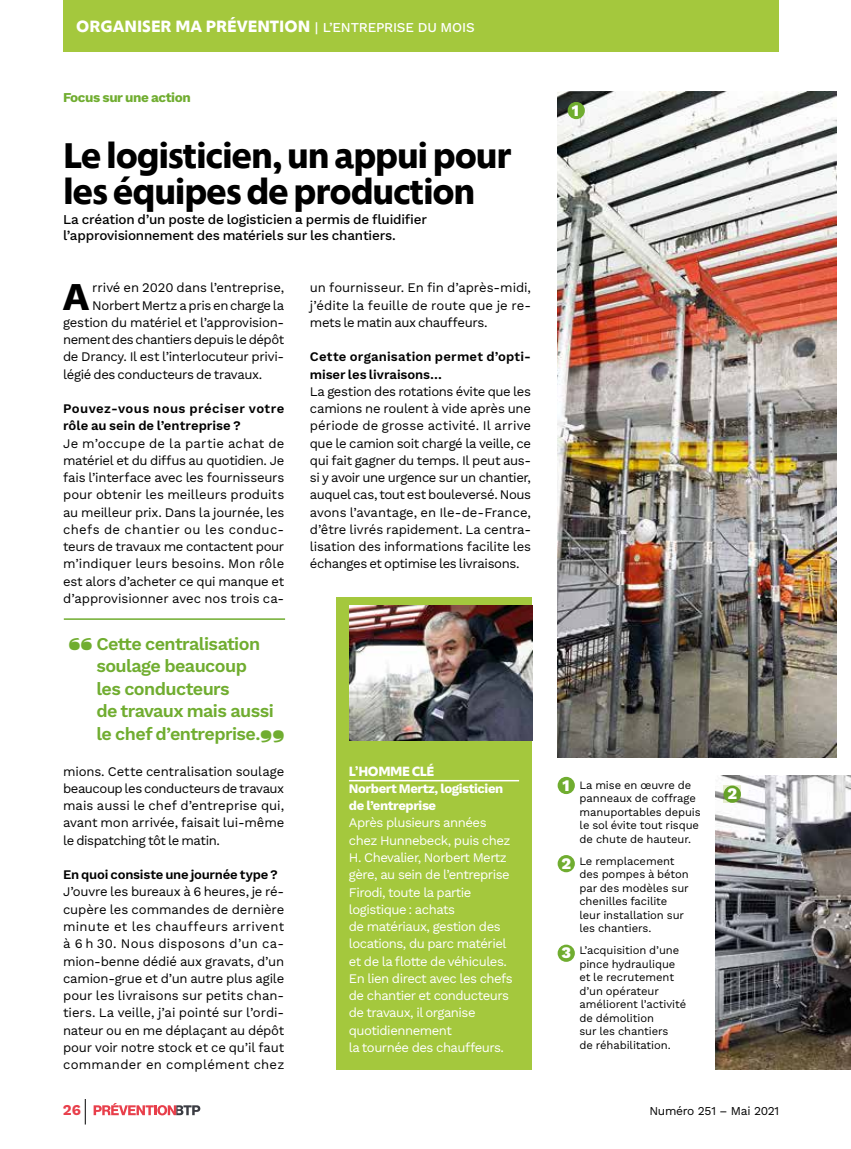
<style>
.page{position:relative;width:851px;height:1149px;background:#fff}
.page>*{position:absolute;margin:0;border:0;box-sizing:border-box;transform-origin:0 0}
.t1{font:700 39.3px "Work Sans";color:#000}
.t2{font:700 36px/36px "Morandi";letter-spacing:-.035em;color:#000}
.t3{font:600 18px/22.5px "Work Sans";letter-spacing:-.03em;color:#70ad30}
.t4{font:700 16.5px "Morandi";color:#fff}
.t5{font:800 16.2px "Work Sans";color:#fff}
.t6{font:700 15px "Work Sans";color:#e83f4b}
.t7{font:500 13.5px/15.8px "Work Sans";letter-spacing:-.015em;color:#000}
.t8{font:700 13.5px "Work Sans";color:#70ad30}
.t9{font:700 13.5px "Morandi";letter-spacing:-.03em;color:#fff}
.t10{font:13.2px/17.2px "Work Sans";letter-spacing:-.02em;color:#000;text-align:justify}
.t11{font:13.2px/17.2px "Work Sans";letter-spacing:-.035em;color:#fff}
.t12{font:600 13.2px/17.2px "Work Sans";letter-spacing:.025em;color:#000}
.t13{font:600 13.2px/17.2px "Work Sans";letter-spacing:.005em;color:#000}
.t14{font:700 13.2px/17.2px "Work Sans";letter-spacing:-.03em;color:#fff}
.t15{font:600 13.2px "Work Sans";letter-spacing:-.02em;color:#000}
.t16{font:12px "Work Sans";letter-spacing:-.025em;color:#000}
.t17{font:11.25px/13.5px "Work Sans";letter-spacing:-.005em;color:#000}
.s1{font-family:"Work Sans";font-weight:500;font-size:13.5px}
.s2{font-weight:800;font-size:16.2px;color:#fff}
</style>
<div class="page">
<svg style="left:94px;top:1103px;width:106px;height:12px"></svg>
<svg style="left:85px;top:1099px;width:1px;height:25px"></svg>
<img style="left:557px;top:91px;width:279px;height:666px">
<div style="left:63px;top:0;width:715px;height:51px;background:#a4c83d"></div>
<img style="left:715px;top:775px;width:135px;height:293px">
<div style="left:336px;top:596px;width:195px;height:472px;background:#a4c83d"></div>
<hr style="left:349px;top:779px;width:170px;height:2px;background:#fff">
<img style="left:349px;top:605px;width:183px;height:135px">
<hr style="left:64px;top:618px;width:221px;height:1px;background:#70ad30">
<svg style="left:723px;top:785px;width:17px;height:17px"></svg>
<div style="left:567px;top:102px;width:17px;height:17px;background:#70ad30;border-radius:50%"></div>
<div style="left:557px;top:776px;width:17px;height:17px;background:#70ad30;border-radius:50%"></div>
<div style="left:557px;top:854px;width:17px;height:18px;background:#70ad30;border-radius:50%"></div>
<div style="left:557px;top:944px;width:17px;height:17px;background:#70ad30;border-radius:50%"></div>
<p class="t4" style="left:76px;top:13px;width:400px">ORGANISER MA PRÉVENTION <span class="s1">| L’ENTREPRISE DU MOIS</span></p>
<p class="t8" style="left:63px;top:87px;width:129px">Focus sur une action</p>
<h2 class="t2" style="left:63px;top:134px;width:450px">Le logisticien, un appui pour les équipes de production</h2>
<p class="t7" style="left:63px;top:211px;width:365px">La création d’un poste de logisticien a permis de fluidifier l’approvisionnement des matériels sur les chantiers.</p>
<p class="t10" style="left:310px;top:278px;width:223px">un fournisseur. En fin d’après-midi, j’édite la feuille de route que je re&shy;mets le matin aux chauffeurs.</p>
<p class="t13" style="left:310px;top:347px;width:223px">Cette organisation permet d’opti&shy;miser les livraisons…</p>
<p class="t10" style="left:310px;top:382px;width:223px">La gestion des rotations évite que les camions ne roulent à vide après une période de grosse activité. Il arrive que le camion soit chargé la veille, ce qui fait gagner du temps. Il peut aus&shy;si y avoir une urgence sur un chantier, auquel cas, tout est bouleversé. Nous avons l’avantage, en Ile-de-France, d’être livrés rapidement. La centra&shy;lisation des informations facilite les échanges et optimise les livraisons.</p>
<h1 class="t1" style="left:63px;top:266px;width:28px">A</h1>
<p class="t10" style="left:92px;top:278px;width:193px">rrivé en 2020 dans l’entreprise,</p>
<p class="t10" style="left:92px;top:296px;width:193px">Norbert Mertz a pris en charge la</p>
<p class="t10" style="left:63px;top:313px;width:223px">gestion du matériel et l’approvision-</p>
<p class="t10" style="left:63px;top:330px;width:223px">nement des chantiers depuis le dépôt</p>
<p class="t10" style="left:63px;top:347px;width:223px">de Drancy. Il est l’interlocuteur privi-</p>
<p class="t10" style="left:63px;top:365px;width:201px">légié des conducteurs de travaux.</p>
<p class="t12" style="left:63px;top:399px;width:223px">Pouvez-vous nous préciser votre rôle au sein de l’entreprise ?</p>
<p class="t10" style="left:63px;top:434px;width:223px">Je m’occupe de la partie achat de matériel et du diffus au quotidien. Je fais l’interface avec les fournisseurs pour obtenir les meilleurs produits au meilleur prix. Dans la journée, les chefs de chantier ou les conduc&shy;teurs de travaux me contactent pour m’indiquer leurs besoins. Mon rôle est alors d’acheter ce qui manque et d’approvisionner avec nos trois ca-</p>
<h3 class="t3" style="left:96px;top:631px;width:190px;text-indent:-28px">❛❛ Cette centralisation soulage beaucoup<br>les conducteurs<br>de travaux mais aussi le chef d’entreprise.❜❜</h3>
<p class="t10" style="left:63px;top:761px;width:223px">mions. Cette centralisation soulage beaucoup les conducteurs de travaux mais aussi le chef d’entreprise qui, avant mon arrivée, faisait lui-même le dispatching tôt le matin.</p>
<p class="t15" style="left:63px;top:864px;width:216px">En quoi consiste une journée type ?</p>
<p class="t10" style="left:63px;top:882px;width:223px">J’ouvre les bureaux à 6 heures, je ré&shy;cupère les commandes de dernière minute et les chauffeurs arrivent à 6 h 30. Nous disposons d’un ca&shy;mion-benne dédié aux gravats, d’un camion-grue et d’un autre plus agile pour les livraisons sur petits chan&shy;tiers. La veille, j’ai pointé sur l’ordi&shy;nateur ou en me déplaçant au dépôt pour voir notre stock et ce qu’il faut commander en complément chez</p>
<p class="t9" style="left:349px;top:760px;width:87px">L’HOMME CLÉ</p>
<p class="t14" style="left:349px;top:779px;width:156px">Norbert Mertz, logisticien de l’entreprise</p>
<p class="t11" style="left:349px;top:813px;width:165px">Après plusieurs années chez Hunnebeck, puis chez<br>H. Chevalier, Norbert Mertz gère, au sein de l’entreprise<br>Firodi, toute la partie logistique : achats<br>de matériaux, gestion des locations, du parc matériel et de la flotte de véhicules.<br>En lien direct avec les chefs de chantier et conducteurs de travaux, il organise quotidiennement<br>la tournée des chauffeurs.</p>
<p class="t5" style="left:572px;top:98px;width:9px">1</p>
<p class="t17" style="left:579px;top:777px;width:123px;text-indent:-17px"><span class="s2">1</span> La mise en œuvre de panneaux de coffrage manuportables depuis le sol évite tout risque de chute de hauteur.</p>
<p class="t17" style="left:579px;top:853px;width:111px;text-indent:-18px"><span class="s2">2</span> Le remplacement des pompes à béton par des modèles sur chenilles facilite leur installation sur les chantiers.</p>
<p class="t17" style="left:579px;top:942px;width:108px;text-indent:-18px"><span class="s2">3</span> L’acquisition d’une pince hydraulique et le recrutement d’un opérateur améliorent l’activité de démolition<br>sur les chantiers<br>de réhabilitation.</p>
<p class="t5" style="left:727px;top:781px;width:11px">2</p>
<p class="t6" style="left:63px;top:1098px;width:20px">26</p>
<p class="t16" style="left:649px;top:1101px;width:131px">Numéro 251 – Mai 2021</p>
</div>
